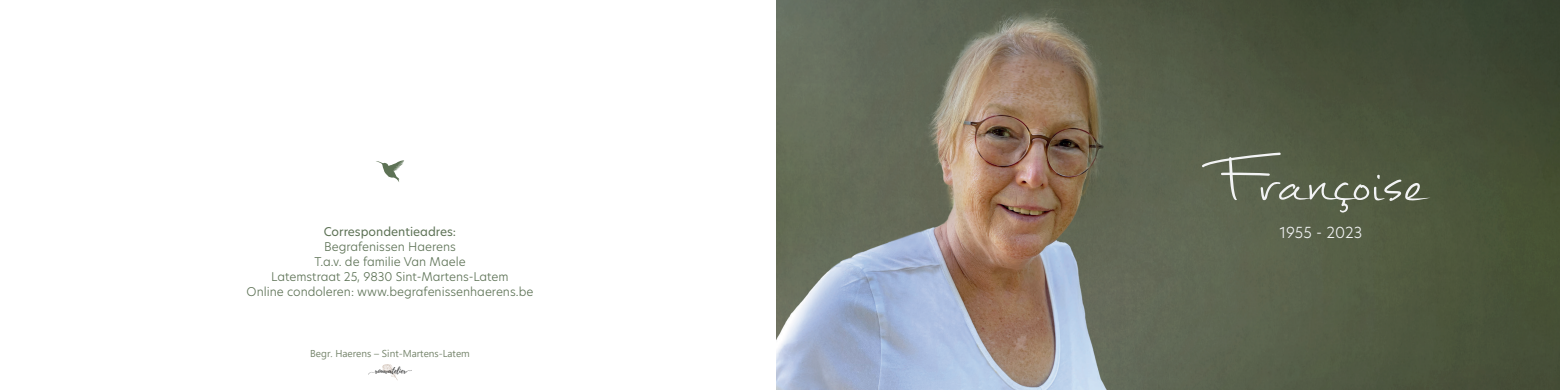
<style>
.page{position:relative;width:1560px;height:390px;background:#fff}
.page>*{position:absolute;margin:0;border:0;box-sizing:border-box;transform-origin:0 0}
.t1{font:108.75px "Mathilde";color:#f2f3f4}
.t2{font:300 15px "New Hero";color:#f2f3f4}
.t3{font:300 11.88px "New Hero";color:#5d7255}
.t4{font:11.88px "New Hero";color:#5d7255}
.t5{font:10px "Segoe UI";color:#77866d}
.t6{font:7.62px "Playlist Script";color:#2f3030}
</style>
<div class="page">
<img style="left:776px;top:0;width:783px;height:390px">
<svg style="left:382px;top:364px;width:15px;height:16px"></svg>
<svg style="left:376px;top:160px;width:28px;height:22px"></svg>
<p class="t4" style="left:324px;top:223px;width:134px">Correspondentieadres:</p>
<p class="t3" style="left:324px;top:238px;width:133px">Begrafenissen Haerens</p>
<p class="t3" style="left:314px;top:253px;width:153px">T.a.v. de familie Van Maele</p>
<p class="t3" style="left:271px;top:268px;width:239px">Latemstraat 25, 9830 Sint-Martens-Latem</p>
<p class="t3" style="left:246px;top:283px;width:288px">Online condoleren: www.begrafenissenhaerens.be</p>
<p class="t5" style="left:310px;top:344px;width:161px">Begr. Haerens – Sint-Martens-Latem</p>
<p class="t6" style="left:375px;top:365px;width:33px">rouwatelier</p>
<p class="t1" style="left:1217px;top:99px;width:208px">Françoise</p>
<p class="t2" style="left:1279px;top:222px;width:84px">1955 - 2023</p>
</div>
